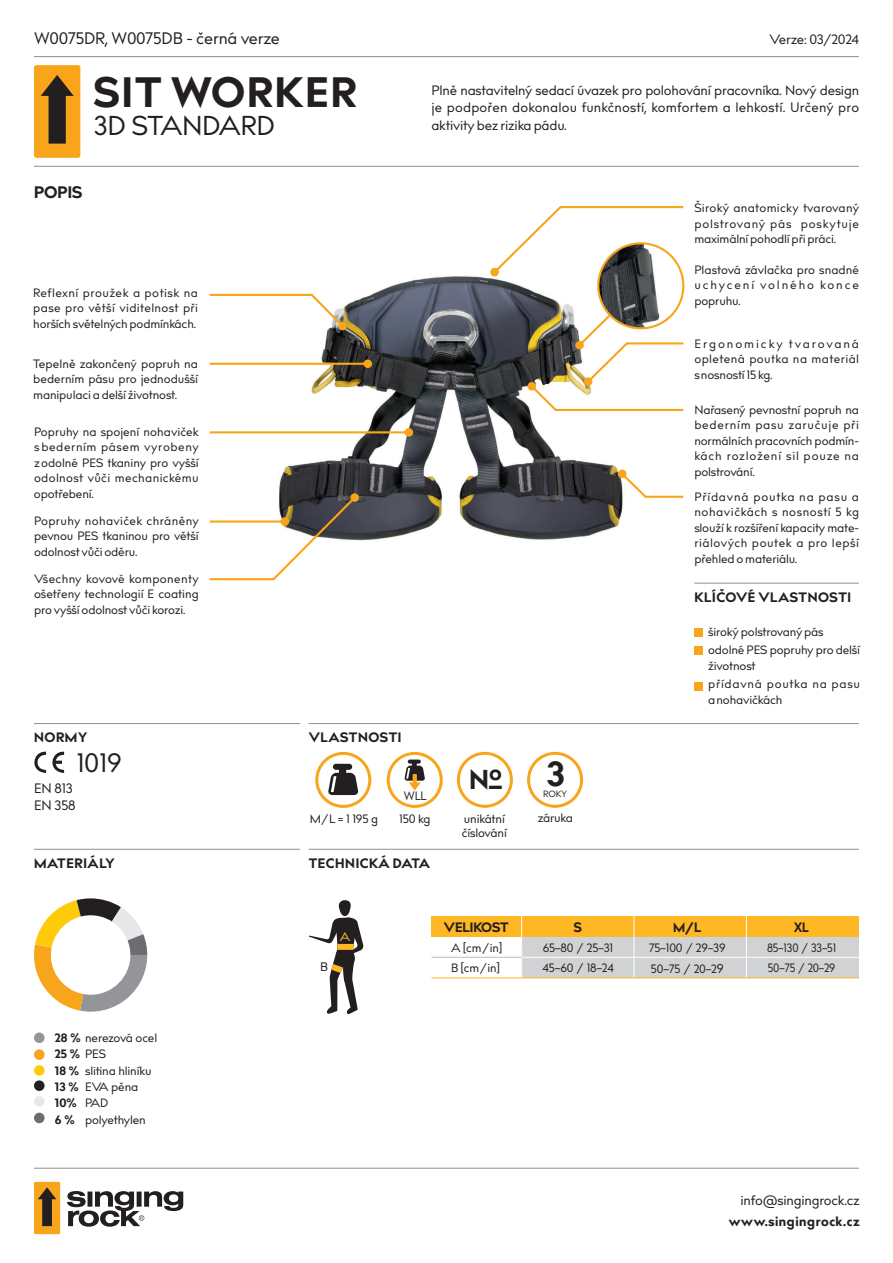
<style>
.page{position:relative;width:893px;height:1263px;background:#fff}
.page>*{position:absolute;margin:0;border:0;box-sizing:border-box;transform-origin:0 0}
.t1{font:700 42px "Bill Corporate";letter-spacing:.045em;color:#231f20}
.t2{font:700 34.5px "Bill Corporate";color:#231f20}
.t3{font:27px "Bill Corporate";color:#231f20}
.t4{font:700 27px "Bill Corporate";color:#231f20}
.t5{font:26.25px "Bill Corporate";color:#231f20}
.t6{font:16.5px "Bill Corporate";color:#231f20}
.t7{font:700 16.5px "Bill Corporate";color:#231f20}
.t8{font:13.5px/17.4px "Bill Corporate";color:#231f20;text-align:justify}
.t9{font:700 13.5px "Bill Corporate";letter-spacing:.045em;color:#231f20}
.t10{font:700 13.5px "Bill Corporate";color:#231f20}
.t11{font:700 13.5px "Bill Corporate";letter-spacing:.045em;color:#231f20;scale:.91 1}
.t12{font:12.3px "Bill Corporate";color:#ffb724;scale:1.04 1}
.t13{font:12.3px "Bill Corporate";color:#231f20;scale:1.04 1}
.t14{font:12px/15.5px "Bill Corporate";color:#231f20;text-align:justify}
.t15{font:12px/15.5px "Bill Corporate";letter-spacing:.075em;color:#231f20}
.t16{font:12px/19.5px "Bill Corporate";color:#231f20;scale:.91 1}
.t17{font:700 12px "Bill Corporate";color:#231f20}
.t18{font:12px "Bill Corporate";color:#231f20;scale:.96 1}
.t19{font:9px "Bill Corporate";color:#231f20}
.s1{font-weight:700}
.s2{font-weight:400}
.s3{font-size:12.75px}
</style>
<div class="page">
<img style="left:271px;top:276px;width:352px;height:265px">
<div style="left:34px;top:1182px;width:26px;height:52px;background:#f9a51b"></div>
<svg style="left:67px;top:1191px;width:116px;height:36px"></svg>
<svg style="left:38px;top:1187px;width:18px;height:39px"></svg>
<hr style="left:34px;top:1168px;width:825px;height:1px;background:#939598">
<hr style="left:34px;top:166px;width:825px;height:1px;background:#939598">
<hr style="left:309px;top:723px;width:550px;height:1px;background:#939598">
<hr style="left:34px;top:723px;width:266px;height:1px;background:#939598">
<hr style="left:309px;top:849px;width:550px;height:1px;background:#939598">
<hr style="left:34px;top:849px;width:266px;height:1px;background:#939598">
<svg style="left:210px;top:359px;width:162px;height:9px"></svg>
<svg style="left:210px;top:428px;width:203px;height:9px"></svg>
<svg style="left:490px;top:206px;width:193px;height:70px"></svg>
<img style="left:598px;top:243px;width:85px;height:85px;border-radius:50%">
<div style="left:597px;top:242px;width:87px;height:87px;border:2px solid #f9a51b;border-radius:50%"></div>
<div style="left:34px;top:65px;width:46px;height:93px;background:#f9a51b;border-radius:2px"></div>
<svg style="left:41px;top:75px;width:33px;height:69px"></svg>
<hr style="left:34px;top:56px;width:825px;height:1px;background:#939598">
<svg style="left:34px;top:751px;width:30px;height:22px"></svg>
<svg style="left:210px;top:294px;width:137px;height:36px"></svg>
<svg style="left:210px;top:493px;width:149px;height:87px"></svg>
<svg style="left:618px;top:469px;width:65px;height:29px"></svg>
<hr style="left:694px;top:583px;width:165px;height:1px;background:#939598">
<div style="left:694px;top:628px;width:9px;height:8px;background:#f9a51b"></div>
<div style="left:694px;top:646px;width:9px;height:9px;background:#f9a51b"></div>
<div style="left:694px;top:682px;width:9px;height:8px;background:#f9a51b"></div>
<div style="left:522px;top:926px;width:337px;height:52px;background:#d1d2d4"></div>
<div style="left:431px;top:916px;width:428px;height:21px;background:#ffb724"></div>
<hr style="left:521px;top:916px;width:1px;height:62px;background:#fff">
<hr style="left:437px;top:957px;width:422px;height:1px;background:#fff">
<hr style="left:634px;top:916px;width:1px;height:62px;background:#fff">
<hr style="left:746px;top:904px;width:1px;height:74px;background:#fff">
<hr style="left:431px;top:977px;width:428px;height:1px;background:#ffb724">
<svg style="left:309px;top:900px;width:55px;height:114px"></svg>
<hr style="left:431px;top:957px;width:91px;height:1px;background:#bcbdc0">
<div style="left:34px;top:1032px;width:11px;height:11px;background:#939598;border-radius:50%"></div>
<div style="left:34px;top:1049px;width:11px;height:11px;background:#f9a51b;border-radius:50%"></div>
<svg style="left:34px;top:898px;width:113px;height:114px"></svg>
<div style="left:51px;top:915px;width:79px;height:80px;background:#fff;border-radius:50%"></div>
<div style="left:34px;top:1065px;width:11px;height:11px;background:#feca0a;border-radius:50%"></div>
<div style="left:34px;top:1080px;width:11px;height:11px;background:#231f20;border-radius:50%"></div>
<div style="left:34px;top:1096px;width:11px;height:11px;background:#e6e7e9;border-radius:50%"></div>
<div style="left:34px;top:1113px;width:11px;height:10px;background:#6c6d70;border-radius:50%"></div>
<svg style="left:527px;top:314px;width:156px;height:97px"></svg>
<svg style="left:315px;top:752px;width:56px;height:56px"></svg>
<div style="left:318px;top:755px;width:50px;height:50px;background:#fff;border-radius:50%"></div>
<svg style="left:328px;top:764px;width:31px;height:31px"></svg>
<svg style="left:527px;top:752px;width:56px;height:56px"></svg>
<svg style="left:387px;top:752px;width:56px;height:56px"></svg>
<svg style="left:457px;top:752px;width:56px;height:56px"></svg>
<h3 class="t6" style="left:34px;top:32px;width:247px">W0075DR, W0075DB - černá verze</h3>
<p class="t8" style="left:769px;top:32px;width:91px">Verze: 03/2024</p>
<h1 class="t1" style="left:94px;top:77px;width:264px">SIT WORKER</h1>
<p class="t8" style="left:431px;top:83px;width:429px">Plně nastavitelný sedací úvazek pro polohování pracovníka. Nový design je podpořen dokonalou funkčností, komfortem a lehkostí. Určený pro aktivity bez rizika pádu.</p>
<h3 class="t3" style="left:94px;top:116px;width:182px">3D STANDARD</h3>
<h3 class="t7" style="left:34px;top:186px;width:50px">POPIS</h3>
<p class="t14" style="left:33px;top:286px;width:166px">Reflexní proužek a potisk na pase pro větší viditelnost při horších světelných podmínkách.</p>
<p class="t14" style="left:33px;top:358px;width:166px">Tepelně zakončený popruh na bederním pásu pro jednodušší manipulaci a delší životnost.</p>
<p class="t14" style="left:34px;top:425px;width:166px">Popruhy na spojení nohaviček s bederním pásem vyrobeny z odolné PES tkaniny pro vyšší odolnost vůči mechanickému opotřebení.</p>
<p class="t14" style="left:34px;top:515px;width:166px">Popruhy nohaviček chráněny pevnou PES tkaninou pro větší odolnost vůči oděru.</p>
<p class="t14" style="left:34px;top:572px;width:166px">Všechny kovové komponenty ošetřeny technologií E coating pro vyšší odolnost vůči korozi.</p>
<p class="t9" style="left:34px;top:732px;width:55px">NORMY</p>
<p class="t9" style="left:309px;top:732px;width:94px">VLASTNOSTI</p>
<h3 class="t5" style="left:76px;top:753px;width:46px">1019</h3>
<h2 class="t2" style="left:547px;top:762px;width:20px">3</h2>
<p class="t19" style="left:543px;top:790px;width:25px">ROKY</p>
<h3 class="t4" style="left:470px;top:770px;width:36px">№</h3>
<p class="t14" style="left:462px;top:813px;width:46px;line-height:14px">unikátní číslování</p>
<p class="t8" style="left:34px;top:781px;width:43px">EN 813<br>EN 358</p>
<p class="t18" style="left:404px;top:792px;width:25px">WLL</p>
<p class="t14" style="left:310px;top:812px;width:70px">M/L = 1 195 g</p>
<p class="t14" style="left:538px;top:812px;width:37px">záruka</p>
<p class="t14" style="left:399px;top:813px;width:33px">150 kg</p>
<p class="t9" style="left:34px;top:858px;width:82px">MATERIÁLY</p>
<p class="t9" style="left:309px;top:858px;width:123px">TECHNICKÁ DATA</p>
<p class="t13" style="left:320px;top:962px;width:9px">B</p>
<p class="t12" style="left:340px;top:933px;width:11px">A</p>
<p class="t10" style="left:444px;top:922px;width:66px">VELIKOST</p>
<p class="t14" style="left:451px;top:940px;width:52px;line-height:19.5px">A [cm/in]<br>B [cm/in]</p>
<p class="t14" style="left:55px;top:1032px;width:104px"><span class="s1">28 %</span> nerezová ocel</p>
<p class="t17" style="left:55px;top:1050px;width:52px">25 % <span class="s2">PES</span></p>
<p class="t17" style="left:55px;top:1099px;width:55px">10% <span class="s2">PAD</span></p>
<p class="t14" style="left:55px;top:1064px;width:98px;line-height:16.2px"><span class="s1">18 %</span> slitina hliníku<br><span class="s1">13 %</span> EVA pěna</p>
<p class="t14" style="left:55px;top:1113px;width:92px"><span class="s1">6 %</span> polyethylen</p>
<p class="t9" style="left:574px;top:922px;width:10px">S</p>
<p class="t14" style="left:542px;top:940px;width:73px;line-height:19.5px">65–80 / 25–31<br>45–60 / 18–24</p>
<p class="t14" style="left:694px;top:202px;width:166px">Široký anatomicky tvarovaný polstrovaný pás poskytuje maximální pohodlí při práci.</p>
<p class="t14" style="left:694px;top:263px;width:166px">Plastová závlačka pro snadné uchycení volného konce popruhu.</p>
<p class="t14" style="left:694px;top:337px;width:166px">Ergonomicky tvarovaná opletená poutka na materiál s nosností 15 kg.</p>
<p class="t14" style="left:694px;top:403px;width:166px">Nařasený pevnostní popruh na bederním pasu zaručuje při normálních pracovních podmín&shy;kách rozložení sil pouze na polstrování.</p>
<p class="t14" style="left:694px;top:490px;width:166px">Přídavná poutka na pasu a nohavičkách s nosností 5 kg slouží k rozšíření kapacity mate&shy;riálových poutek a pro lepší přehled o materiálu.</p>
<p class="t9" style="left:694px;top:592px;width:158px">KLÍČOVÉ VLASTNOSTI</p>
<p class="t14" style="left:708px;top:625px;width:117px">široký polstrovaný pás</p>
<p class="t14" style="left:708px;top:644px;width:153px">odolné PES popruhy pro delší životnost</p>
<p class="t15" style="left:708px;top:678px;width:153px">přídavná poutka na pasu a nohavičkách</p>
<p class="t9" style="left:673px;top:922px;width:30px">M/L</p>
<p class="t14" style="left:649px;top:939px;width:78px;line-height:20.2px">75–100 / 29–39<br>50–75 / 20–2<span class="s3">9</span></p>
<p class="t11" style="left:794px;top:922px;width:18px">XL</p>
<p class="t16" style="left:767px;top:940px;width:77px">85–130 / 33–51<br>50–75 / 20–29</p>
<p class="t8" style="left:741px;top:1193px;width:121px">info@singingrock.cz</p>
<p class="t9" style="left:729px;top:1217px;width:133px">www.singingrock.cz</p>
</div>
